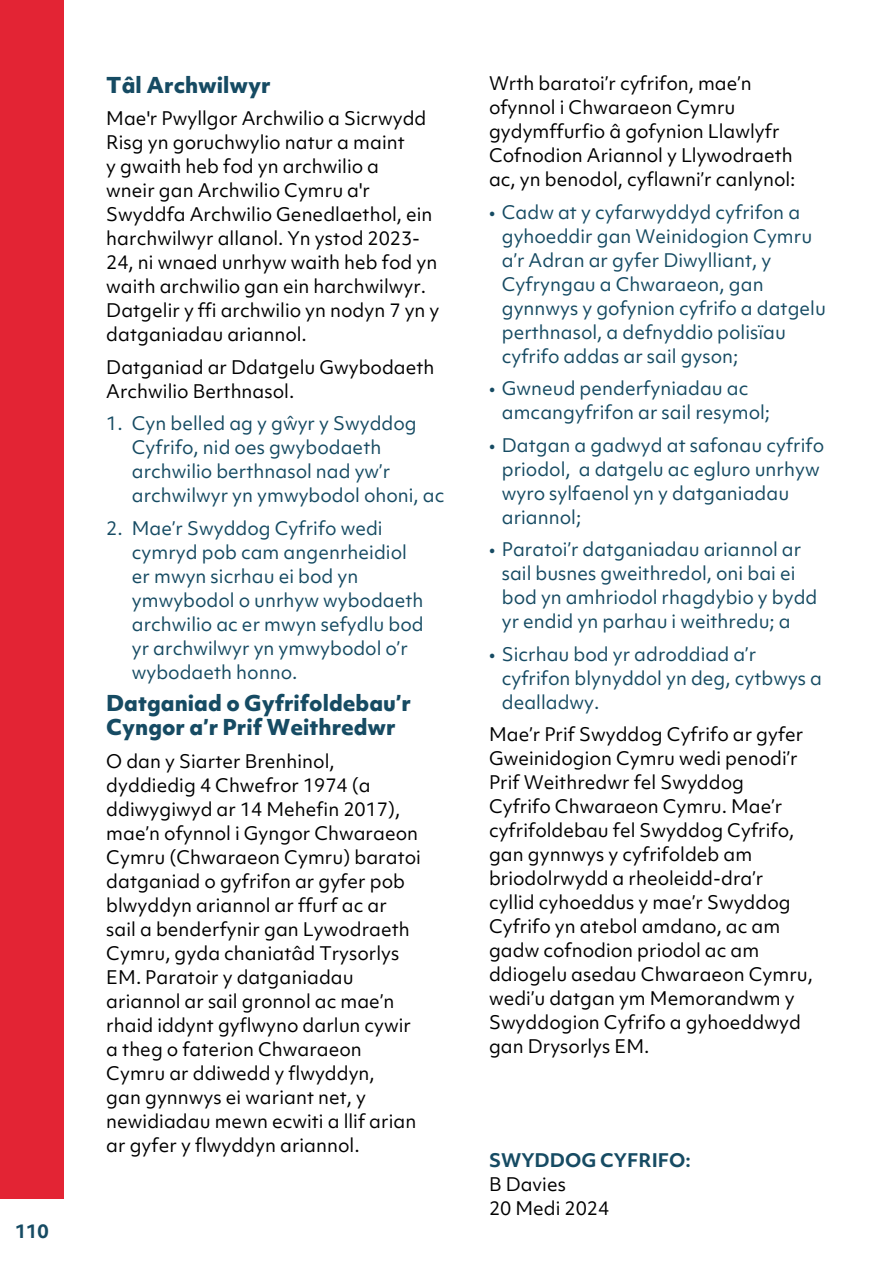
<style>
.page{position:relative;width:893px;height:1263px;background:#fff}
.page>*{position:absolute;margin:0;border:0;box-sizing:border-box;transform-origin:0 0}
.Subheading2_2024_H4{font:800 21px/24px "Objektiv Mk 1";color:#164b63}
.BodyCopy2024{font:18px/24px "Objektiv Mk 1";color:#000}
.t1{font:18px/24px "Objektiv Mk 1";color:#164b63}
.t2{font:700 18px "Objektiv Mk 1";color:#164b63}
.s1{font-weight:700;color:#164b63}
</style>
<div class="page">
<div style="left:0;top:0;width:64px;height:1199px;background:#e32434"></div>
<p class="t2" style="left:15px;top:1218px;width:35px">110</p>
<h4 class="Subheading2_2024_H4" style="left:106px;top:72px;width:166px">Tâl Archwilwyr</h4>
<p class="BodyCopy2024" style="left:106px;top:106px;width:335px">Mae'r Pwyllgor Archwilio a Sicrwydd Risg yn goruchwylio natur a maint<br>y gwaith heb fod yn archwilio a<br>wneir gan Archwilio Cymru a'r Swyddfa Archwilio Genedlaethol, ein harchwilwyr allanol. Yn ystod 2023- 24, ni wnaed unrhyw waith heb fod yn waith archwilio gan ein harchwilwyr.<br>Datgelir y ffi archwilio yn nodyn 7 yn y datganiadau ariannol.</p>
<p class="BodyCopy2024" style="left:106px;top:355px;width:330px">Datganiad ar Ddatgelu Gwybodaeth<br>Archwilio Berthnasol.</p>
<p class="t1" style="left:132px;top:411px;width:314px;text-indent:-26px">1. Cyn belled ag y gŵyr y Swyddog<br>Cyfrifo, nid oes gwybodaeth archwilio berthnasol nad yw’r archwilwyr yn ymwybodol ohoni, ac</p>
<p class="t1" style="left:132px;top:516px;width:293px;text-indent:-26px">2. Mae’r Swyddog Cyfrifo wedi cymryd pob cam angenrheidiol er mwyn sicrhau ei bod yn ymwybodol o unrhyw wybodaeth archwilio ac er mwyn sefydlu bod yr archwilwyr yn ymwybodol o’r wybodaeth honno.</p>
<h4 class="Subheading2_2024_H4" style="left:106px;top:690px;width:306px">Datganiad o Gyfrifoldebau’r<br>Cyngor a’r Prif Weithredwr</h4>
<p class="BodyCopy2024" style="left:106px;top:749px;width:316px">O dan y Siarter Brenhinol, dyddiedig 4 Chwefror 1974 (a ddiwygiwyd ar 14 Mehefin 2017), mae’n ofynnol i Gyngor Chwaraeon<br>Cymru (Chwaraeon Cymru) baratoi datganiad o gyfrifon ar gyfer pob blwyddyn ariannol ar ffurf ac ar sail a benderfynir gan Lywodraeth<br>Cymru, gyda chaniatâd Trysorlys<br>EM. Paratoir y datganiadau ariannol ar sail gronnol ac mae’n rhaid iddynt gyflwyno darlun cywir a theg o faterion Chwaraeon<br>Cymru ar ddiwedd y flwyddyn,<br>gan gynnwys ei wariant net, y newidiadau mewn ecwiti a llif arian ar gyfer y flwyddyn ariannol.</p>
<p class="BodyCopy2024" style="left:489px;top:71px;width:308px">Wrth baratoi’r cyfrifon, mae’n ofynnol i Chwaraeon Cymru gydymffurfio â gofynion Llawlyfr<br>Cofnodion Ariannol y Llywodraeth ac, yn benodol, cyflawni’r canlynol:</p>
<p class="t1" style="left:502px;top:200px;width:326px;text-indent:-13px">• Cadw at y cyfarwyddyd cyfrifon a gyhoeddir gan Weinidogion Cymru a’r Adran ar gyfer Diwylliant, y<br>Cyfryngau a Chwaraeon, gan gynnwys y gofynion cyfrifo a datgelu perthnasol, a defnyddio polisïau cyfrifo addas ar sail gyson;</p>
<p class="t1" style="left:502px;top:376px;width:270px;text-indent:-13px">• Gwneud penderfyniadau ac amcangyfrifon ar sail resymol;</p>
<p class="t1" style="left:502px;top:433px;width:324px;text-indent:-13px">• Datgan a gadwyd at safonau cyfrifo priodol, a datgelu ac egluro unrhyw wyro sylfaenol yn y datganiadau ariannol;</p>
<p class="t1" style="left:502px;top:537px;width:317px;text-indent:-13px">• Paratoi’r datganiadau ariannol ar sail busnes gweithredol, oni bai ei bod yn amhriodol rhagdybio y bydd yr endid yn parhau i weithredu; a</p>
<p class="t1" style="left:502px;top:642px;width:322px;text-indent:-13px">• Sicrhau bod yr adroddiad a’r cyfrifon blynyddol yn deg, cytbwys a dealladwy.</p>
<p class="BodyCopy2024" style="left:489px;top:722px;width:325px">Mae’r Prif Swyddog Cyfrifo ar gyfer<br>Gweinidogion Cymru wedi penodi’r<br>Prif Weithredwr fel Swyddog<br>Cyfrifo Chwaraeon Cymru. Mae’r cyfrifoldebau fel Swyddog Cyfrifo, gan gynnwys y cyfrifoldeb am briodolrwydd a rheoleidd-dra’r cyllid cyhoeddus y mae’r Swyddog<br>Cyfrifo yn atebol amdano, ac am gadw cofnodion priodol ac am ddiogelu asedau Chwaraeon Cymru, wedi’u datgan ym Memorandwm y<br>Swyddogion Cyfrifo a gyhoeddwyd gan Drysorlys EM.</p>
<p class="BodyCopy2024" style="left:489px;top:1148px;width:203px"><span class="s1">SWYDDOG CYFRIFO:<br></span>B Davies<br>20 Medi 2024</p>
</div>
